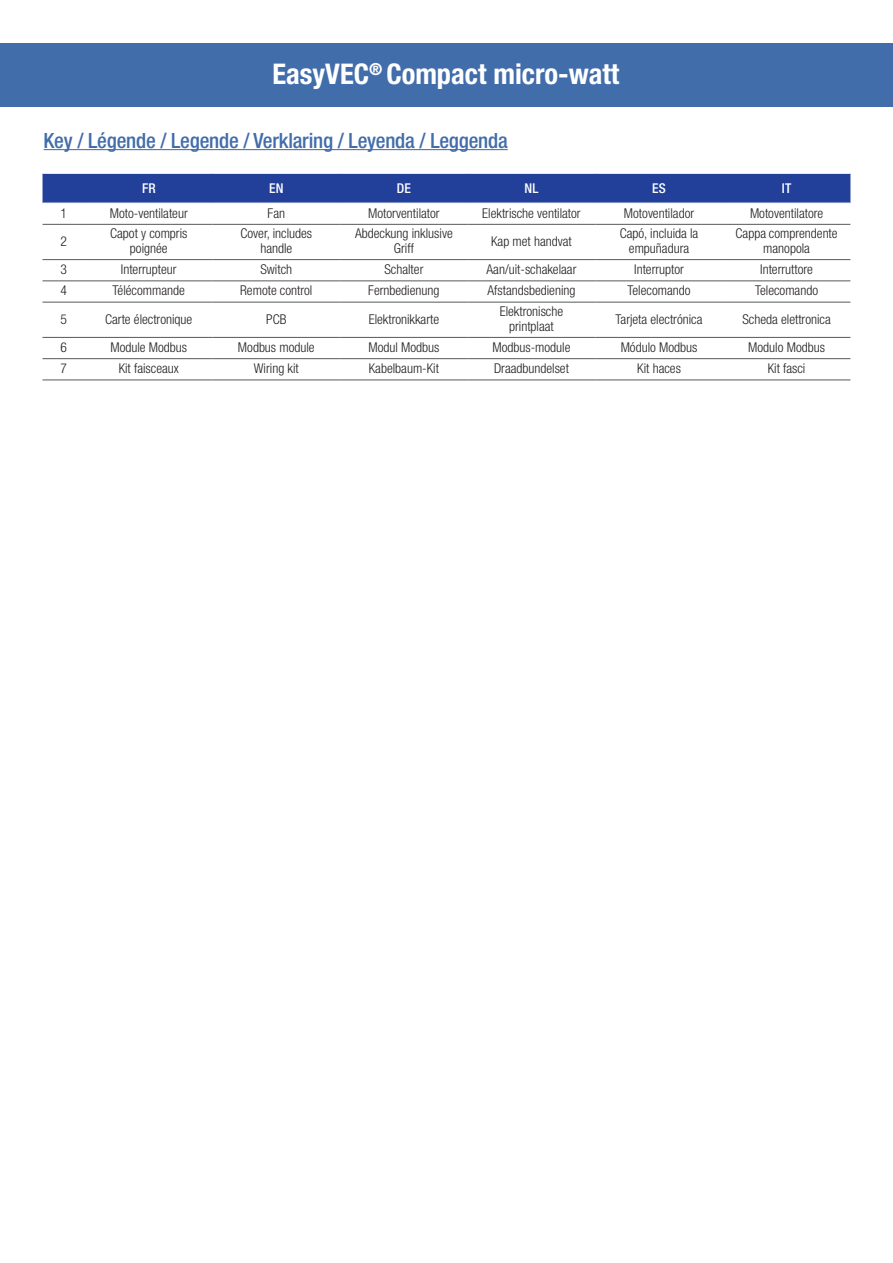
<style>
.page{position:relative;width:893px;height:1263px;background:#fff}
.page>*{position:absolute;margin:0;border:0;box-sizing:border-box;transform-origin:0 0}
.t1{font:700 condensed 28.5px "Helvetica Neue LT Std";color:#fff}
.t2{font:500 condensed 21px "Helvetica Neue LT Std";letter-spacing:-.01em;color:#426dab}
.t3{font:300 condensed 13.5px/15px "Helvetica Neue LT Std";color:#231f20;text-align:center}
.t4{font:500 condensed 13.5px "Helvetica Neue LT Std";letter-spacing:.01em;color:#fff}
</style>
<div class="page">
<div style="left:43px;top:174px;width:807px;height:29px;background:#223f99"></div>
<hr style="left:43px;top:224px;width:42px;height:1px;background:#57585a">
<hr style="left:85px;top:224px;width:128px;height:1px;background:#57585a">
<hr style="left:213px;top:224px;width:127px;height:1px;background:#57585a">
<hr style="left:340px;top:224px;width:128px;height:1px;background:#57585a">
<hr style="left:468px;top:224px;width:127px;height:1px;background:#57585a">
<hr style="left:595px;top:224px;width:128px;height:1px;background:#57585a">
<hr style="left:723px;top:224px;width:127px;height:1px;background:#57585a">
<hr style="left:43px;top:259px;width:42px;height:1px;background:#57585a">
<hr style="left:85px;top:259px;width:128px;height:1px;background:#57585a">
<hr style="left:213px;top:259px;width:127px;height:1px;background:#57585a">
<hr style="left:340px;top:259px;width:128px;height:1px;background:#57585a">
<hr style="left:468px;top:259px;width:127px;height:1px;background:#57585a">
<hr style="left:595px;top:259px;width:128px;height:1px;background:#57585a">
<hr style="left:723px;top:259px;width:127px;height:1px;background:#57585a">
<hr style="left:43px;top:280px;width:42px;height:1px;background:#57585a">
<hr style="left:85px;top:280px;width:128px;height:1px;background:#57585a">
<hr style="left:213px;top:280px;width:127px;height:1px;background:#57585a">
<hr style="left:340px;top:280px;width:128px;height:1px;background:#57585a">
<hr style="left:468px;top:280px;width:127px;height:1px;background:#57585a">
<hr style="left:595px;top:280px;width:128px;height:1px;background:#57585a">
<hr style="left:723px;top:280px;width:127px;height:1px;background:#57585a">
<hr style="left:43px;top:302px;width:42px;height:1px;background:#57585a">
<hr style="left:85px;top:302px;width:128px;height:1px;background:#57585a">
<hr style="left:213px;top:302px;width:127px;height:1px;background:#57585a">
<hr style="left:340px;top:302px;width:128px;height:1px;background:#57585a">
<hr style="left:468px;top:302px;width:127px;height:1px;background:#57585a">
<hr style="left:595px;top:302px;width:128px;height:1px;background:#57585a">
<hr style="left:723px;top:302px;width:127px;height:1px;background:#57585a">
<hr style="left:43px;top:337px;width:42px;height:1px;background:#57585a">
<hr style="left:85px;top:337px;width:128px;height:1px;background:#57585a">
<hr style="left:213px;top:337px;width:127px;height:1px;background:#57585a">
<hr style="left:340px;top:337px;width:128px;height:1px;background:#57585a">
<hr style="left:468px;top:337px;width:127px;height:1px;background:#57585a">
<hr style="left:595px;top:337px;width:128px;height:1px;background:#57585a">
<hr style="left:723px;top:337px;width:127px;height:1px;background:#57585a">
<hr style="left:43px;top:358px;width:42px;height:1px;background:#57585a">
<hr style="left:85px;top:358px;width:128px;height:1px;background:#57585a">
<hr style="left:213px;top:358px;width:127px;height:1px;background:#57585a">
<hr style="left:340px;top:358px;width:128px;height:1px;background:#57585a">
<hr style="left:468px;top:358px;width:127px;height:1px;background:#57585a">
<hr style="left:595px;top:358px;width:128px;height:1px;background:#57585a">
<hr style="left:723px;top:358px;width:127px;height:1px;background:#57585a">
<hr style="left:43px;top:380px;width:42px;height:1px;background:#57585a">
<hr style="left:85px;top:380px;width:128px;height:1px;background:#57585a">
<hr style="left:213px;top:380px;width:127px;height:1px;background:#57585a">
<hr style="left:340px;top:380px;width:128px;height:1px;background:#57585a">
<hr style="left:468px;top:380px;width:127px;height:1px;background:#57585a">
<hr style="left:595px;top:380px;width:128px;height:1px;background:#57585a">
<hr style="left:723px;top:380px;width:127px;height:1px;background:#57585a">
<div style="left:0;top:43px;width:893px;height:63px;background:#426dab"></div>
<hr style="left:44px;top:149px;width:464px;height:1px;background:#426dab">
<h1 class="t1" style="left:273px;top:57px;width:348px">EasyVEC<sup>®</sup> Compact micro-watt</h1>
<h2 class="t2" style="left:44px;top:128px;width:466px">Key / Légende / Legende / Verklaring / Leyenda / Leggenda</h2>
<p class="t4" style="left:142px;top:180px;width:15px">FR</p>
<p class="t4" style="left:269px;top:180px;width:16px">EN</p>
<p class="t4" style="left:397px;top:180px;width:16px">DE</p>
<p class="t4" style="left:525px;top:180px;width:15px">NL</p>
<p class="t4" style="left:652px;top:180px;width:15px">ES</p>
<p class="t4" style="left:782px;top:180px;width:11px">IT</p>
<p class="t3" style="left:61px;top:206px;width:8px">1</p>
<p class="t3" style="left:110px;top:206px;width:79px">Moto-ventilateur</p>
<p class="t3" style="left:268px;top:206px;width:19px">Fan</p>
<p class="t3" style="left:368px;top:206px;width:73px">Motorventilator</p>
<p class="t3" style="left:482px;top:206px;width:100px">Elektrische ventilator</p>
<p class="t3" style="left:624px;top:206px;width:72px">Motoventilador</p>
<p class="t3" style="left:750px;top:206px;width:75px">Motoventilatore</p>
<p class="t3" style="left:61px;top:233px;width:8px">2</p>
<p class="t3" style="left:110px;top:226px;width:79px">Capot y compris poignée</p>
<p class="t3" style="left:241px;top:226px;width:73px">Cover, includes handle</p>
<p class="t3" style="left:355px;top:226px;width:99px">Abdeckung inklusive<br>Griff</p>
<p class="t3" style="left:491px;top:233px;width:82px">Kap met handvat</p>
<p class="t3" style="left:620px;top:226px;width:80px">Capó, incluida la empuñadura</p>
<p class="t3" style="left:736px;top:226px;width:104px">Cappa comprendente manopola</p>
<p class="t3" style="left:61px;top:262px;width:8px">3</p>
<p class="t3" style="left:121px;top:262px;width:57px">Interrupteur</p>
<p class="t3" style="left:260px;top:262px;width:33px">Switch</p>
<p class="t3" style="left:384px;top:262px;width:40px">Schalter</p>
<p class="t3" style="left:486px;top:262px;width:91px">Aan/uit-schakelaar</p>
<p class="t3" style="left:634px;top:262px;width:51px">Interruptor</p>
<p class="t3" style="left:760px;top:262px;width:54px">Interruttore</p>
<p class="t3" style="left:60px;top:283px;width:8px">4</p>
<p class="t3" style="left:113px;top:283px;width:74px">Télécommande</p>
<p class="t3" style="left:240px;top:283px;width:74px">Remote control</p>
<p class="t3" style="left:368px;top:283px;width:73px">Fernbedienung</p>
<p class="t3" style="left:487px;top:283px;width:89px">Afstandsbediening</p>
<p class="t3" style="left:628px;top:283px;width:64px">Telecomando</p>
<p class="t3" style="left:755px;top:283px;width:64px">Telecomando</p>
<p class="t3" style="left:60px;top:311px;width:8px">5</p>
<p class="t3" style="left:105px;top:311px;width:89px">Carte électronique</p>
<p class="t3" style="left:266px;top:311px;width:22px">PCB</p>
<p class="t3" style="left:369px;top:311px;width:72px">Elektronikkarte</p>
<p class="t3" style="left:500px;top:304px;width:65px">Elektronische printplaat</p>
<p class="t3" style="left:616px;top:311px;width:88px">Tarjeta electrónica</p>
<p class="t3" style="left:742px;top:311px;width:90px">Scheda elettronica</p>
<p class="t3" style="left:60px;top:339px;width:8px">6</p>
<p class="t3" style="left:110px;top:339px;width:78px">Module Modbus</p>
<p class="t3" style="left:238px;top:339px;width:78px">Modbus module</p>
<p class="t3" style="left:368px;top:339px;width:72px">Modul Modbus</p>
<p class="t3" style="left:492px;top:339px;width:79px">Modbus-module</p>
<p class="t3" style="left:621px;top:339px;width:78px">Módulo Modbus</p>
<p class="t3" style="left:748px;top:339px;width:78px">Modulo Modbus</p>
<p class="t3" style="left:60px;top:361px;width:8px">7</p>
<p class="t3" style="left:119px;top:361px;width:62px">Kit faisceaux</p>
<p class="t3" style="left:254px;top:361px;width:46px">Wiring kit</p>
<p class="t3" style="left:369px;top:361px;width:72px">Kabelbaum-Kit</p>
<p class="t3" style="left:494px;top:361px;width:76px">Draadbundelset</p>
<p class="t3" style="left:637px;top:361px;width:45px">Kit haces</p>
<p class="t3" style="left:768px;top:361px;width:39px">Kit fasci</p>
</div>
